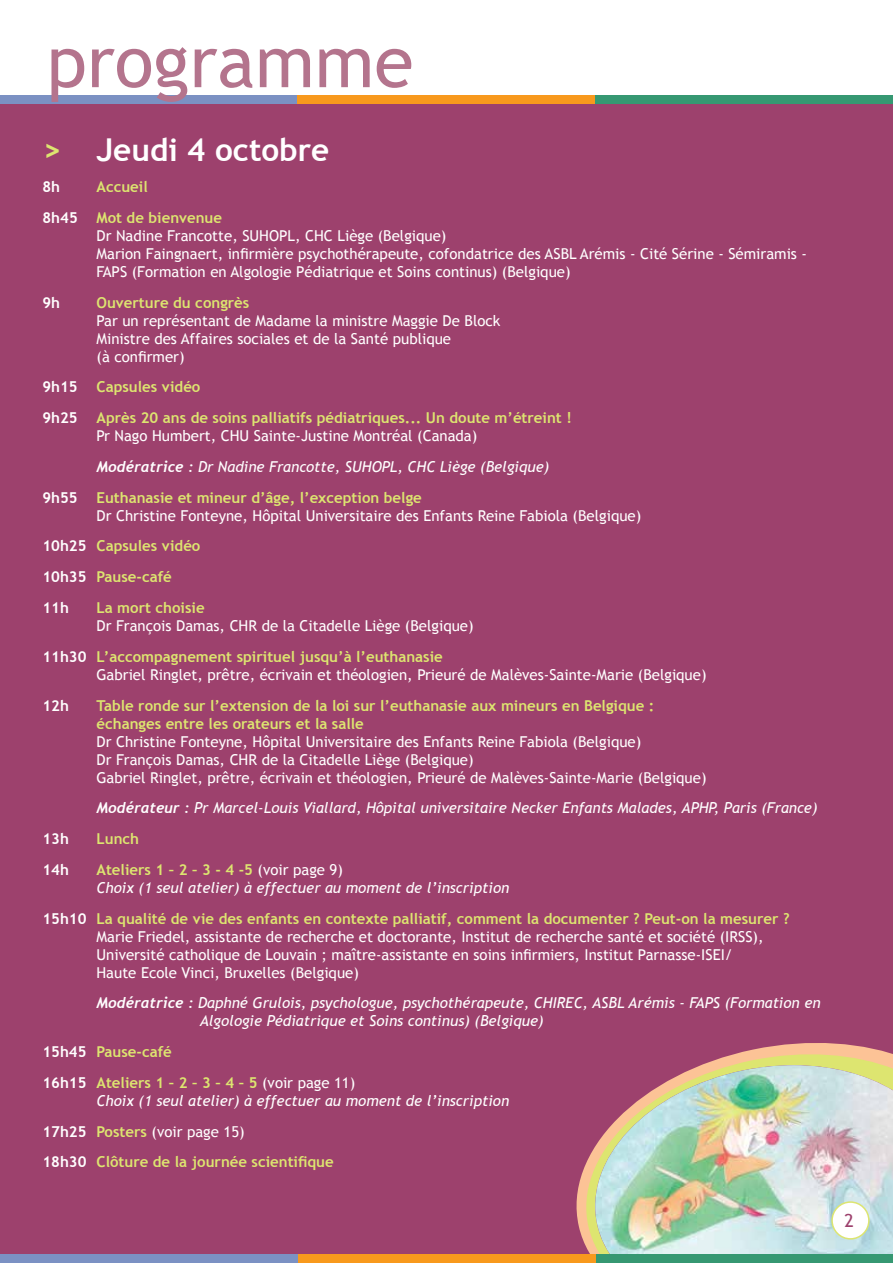
<style>
.page{position:relative;width:893px;height:1263px;background:#fff}
.page>*{position:absolute;margin:0;border:0;box-sizing:border-box;transform-origin:0 0}
.t1{font:72px "Trebuchet MS";color:#b4748d}
.t2{font:700 31.5px "Trebuchet MS";color:#fff}
.t3{font:18px "Trebuchet MS";color:#9d416d}
.t4{font:15px/18px "Trebuchet MS";color:#fff}
.t5{font:italic 15px/18px "Trebuchet MS";color:#fff}
.t6{font:700 15px/30.8px "Trebuchet MS";color:#dde570}
.t7{font:700 15px "Trebuchet MS";color:#fff}
.s1{color:#dde570}
.s2{color:#fff}
.s3{font-family:"Trebuchet";font-weight:700}
.s4{font-weight:700}
.s5{font-weight:700;color:#dde570}
.s6{font-weight:700;font-style:normal;color:#dde570}
.s7{font-style:normal}
.s8{font-weight:400;color:#fff}
.s9{font-weight:700;font-style:normal}
</style>
<div class="page">
<div style="left:0;top:102px;width:893px;height:1157px;background:#9d416d"></div>
<svg style="left:576px;top:1043px;width:306px;height:194px"></svg>
<svg style="left:582px;top:1051px;width:311px;height:14px"></svg>
<img style="left:582px;top:1065px;width:311px;height:189px">
<div style="left:595px;top:1254px;width:298px;height:9px;background:#369872"></div>
<div style="left:0;top:1254px;width:298px;height:9px;background:#7b91c3"></div>
<div style="left:298px;top:1254px;width:297px;height:9px;background:#f8991d"></div>
<div style="left:595px;top:96px;width:298px;height:8px;background:#369872"></div>
<div style="left:0;top:96px;width:298px;height:8px;background:#7b91c3"></div>
<div style="left:298px;top:96px;width:297px;height:8px;background:#f8991d"></div>
<div style="left:832px;top:1202px;width:37px;height:37px;background:#fff;border-radius:50%"></div>
<div style="left:831px;top:1201px;width:39px;height:38px;border:2px solid #dde570;border-radius:50%"></div>
<h1 class="t1" style="left:47px;top:19px;width:368px">programme</h1>
<h2 class="t2" style="left:43px;top:131px;width:288px"><span class="s1">&gt;</span> Jeudi 4 octobre</h2>
<p class="t7" style="left:43px;top:177px;width:19px">8h</p>
<p class="t6" style="left:43px;top:171px;width:181px;text-indent:54px">Accueil<br><span class="s2">8h45</span> Mot de bienvenue</p>
<p class="t4" style="left:97px;top:227px;width:712px">Dr Nadine Francotte, SUHOPL, CHC Liège (Belgique)<br>Marion Faingnaert, infirmière psychothérapeute, cofondatrice des ASBL Arémis - Cité Sérine - Sémiramis -<br>FAPS (Formation en Algologie Pédiatrique et Soins continus) (Belgique)</p>
<p class="t7" style="left:43px;top:293px;width:19px">9h</p>
<p class="t6" style="left:97px;top:287px;width:154px">Ouverture du congrès</p>
<p class="t4" style="left:97px;top:312px;width:405px">Par un représentant de Madame la ministre Maggie De Block<br>Ministre des Affaires sociales et de la Santé publique<br>(à confirmer)</p>
<p class="t6" style="left:43px;top:372px;width:531px"><span class="s2">9h15</span> Capsules vidéo<br><span class="s2">9h25</span> Après 20 ans de soins palliatifs pédiatriques... Un doute m’étreint !</p>
<p class="t4" style="left:97px;top:427px;width:382px">Pr Nago Humbert, CHU Sainte-Justine Montréal (Canada)</p>
<p class="t5" style="left:97px;top:458px;width:454px"><span class="s3">Modératrice :</span> Dr Nadine Francotte, SUHOPL, CHC Liège (Belgique)</p>
<p class="t6" style="left:43px;top:482px;width:381px"><span class="s2">9h55</span> Euthanasie et mineur d’âge, l’exception belge</p>
<p class="t4" style="left:43px;top:500px;width:600px;line-height:30.8px;text-indent:54px">Dr Christine Fonteyne, Hôpital Universitaire des Enfants Reine Fabiola (Belgique)<br><span class="s4">10h25</span> <span class="s5">Capsules vidéo<br></span><span class="s4">10h35</span> <span class="s5">Pause-café<br></span><span class="s4">11h</span></p>
<p class="t6" style="left:97px;top:592px;width:110px">La mort choisie</p>
<p class="t4" style="left:43px;top:610px;width:433px;line-height:30.8px;text-indent:54px">Dr François Damas, CHR de la Citadelle Liège (Belgique)<br><span class="s4">11h30</span> <span class="s5">L’accompagnement spirituel jusqu’à l’euthanasie</span></p>
<p class="t4" style="left:97px;top:666px;width:611px">Gabriel Ringlet, prêtre, écrivain et théologien, Prieuré de Malèves-Sainte-Marie (Belgique)</p>
<p class="t7" style="left:43px;top:696px;width:28px">12h</p>
<p class="t6" style="left:97px;top:696px;width:559px;line-height:18px">Table ronde sur l’extension de la loi sur l’euthanasie aux mineurs en Belgique : échanges entre les orateurs et la salle</p>
<p class="t4" style="left:97px;top:732px;width:611px">Dr Christine Fonteyne, Hôpital Universitaire des Enfants Reine Fabiola (Belgique)<br>Dr François Damas, CHR de la Citadelle Liège (Belgique)<br>Gabriel Ringlet, prêtre, écrivain et théologien, Prieuré de Malèves-Sainte-Marie (Belgique)</p>
<p class="t5" style="left:97px;top:799px;width:722px"><span class="s3">Modérateur :</span> Pr Marcel-Louis Viallard, Hôpital universitaire Necker Enfants Malades, APHP, Paris (France)</p>
<p class="t7" style="left:43px;top:829px;width:28px">13h</p>
<p class="t6" style="left:97px;top:823px;width:44px">Lunch</p>
<p class="t7" style="left:43px;top:860px;width:28px">14h</p>
<p class="t5" style="left:97px;top:861px;width:414px"><span class="s6">Ateliers 1 – 2 – 3 - 4 -5</span> <span class="s7">(voir page 9)<br></span>Choix (1 seul atelier) à effectuer au moment de l’inscription</p>
<p class="t4" style="left:97px;top:909px;width:695px;text-indent:-54px"><span class="s4">15h10</span> <span class="s5">La qualité de vie des enfants en contexte palliatif, comment la documenter ? Peut-on la mesurer ?<br></span>Marie Friedel, assistante de recherche et doctorante, Institut de recherche santé et société (IRSS), Université catholique de Louvain ; maître-assistante en soins infirmiers, Institut Parnasse-ISEI/<br>Haute Ecole Vinci, Bruxelles (Belgique)</p>
<p class="t5" style="left:200px;top:994px;width:622px;text-indent:-103px"><span class="s3">Modératrice :</span> Daphné Grulois, psychologue, psychothérapeute, CHIREC, ASBL Arémis - FAPS (Formation en<br>Algologie Pédiatrique et Soins continus) (Belgique)</p>
<p class="t6" style="left:43px;top:1036px;width:314px"><span class="s2">15h45</span> Pause-café<br><span class="s2">16h15</span> Ateliers 1 – 2 – 3 – 4 – 5 <span class="s8">(voir page 11)</span></p>
<p class="t5" style="left:42px;top:1085px;width:468px;line-height:30.8px;text-indent:54px">Choix (1 seul atelier) à effectuer au moment de l’inscription<br><span class="s9">17h25</span> <span class="s6">Posters</span> <span class="s7">(voir page 15)<br></span><span class="s9">18h30</span> <span class="s6">Clôture de la journée scientifique</span></p>
<p class="t3" style="left:845px;top:1210px;width:11px">2</p>
</div>
